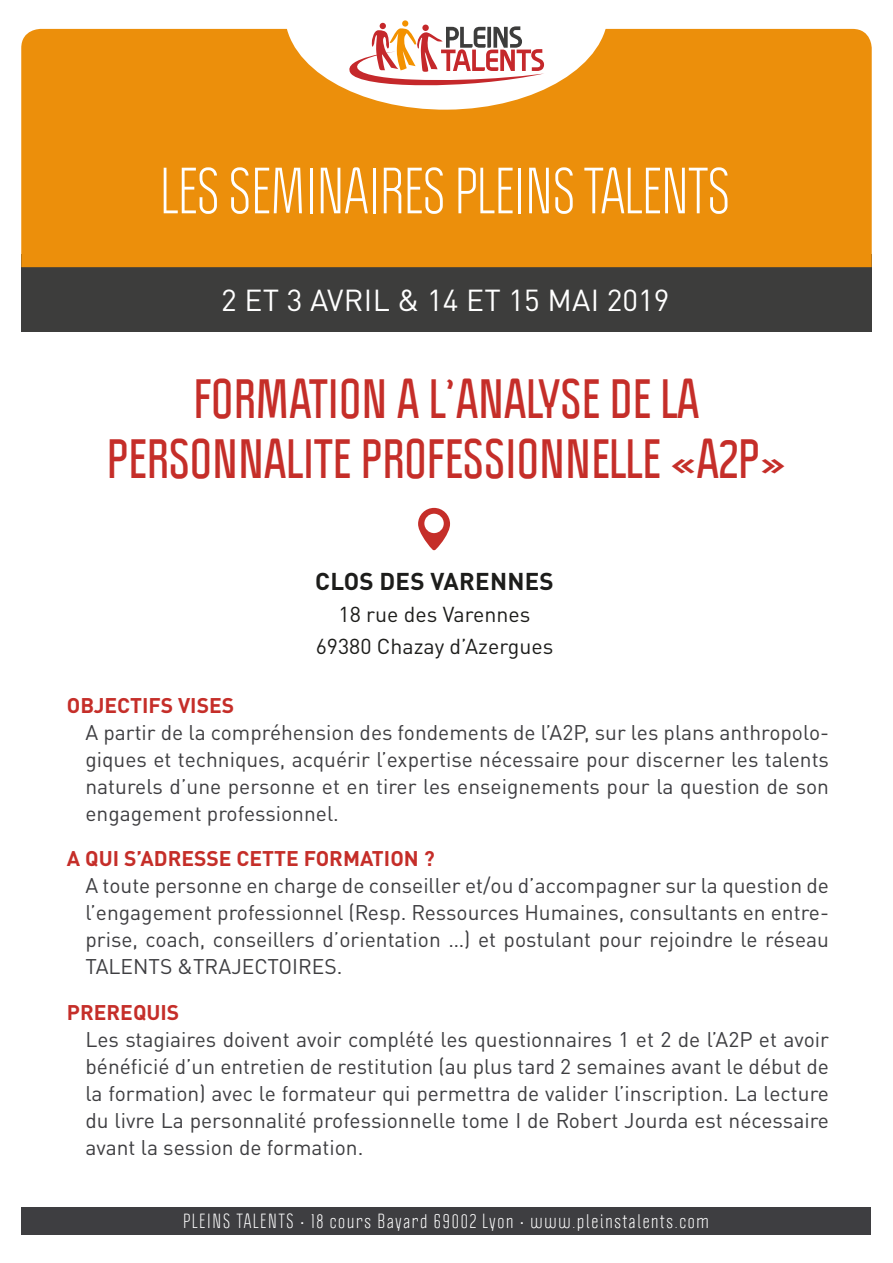
<style>
.page{position:relative;width:893px;height:1263px;background:#fff}
.page>*{position:absolute;margin:0;border:0;box-sizing:border-box;transform-origin:0 0}
.t1{font:57px "Politica";color:#fff}
.t2{font:700 48.6px "Politica";color:#c52e29}
.t3{font:30px "DIN Pro";letter-spacing:.01em;color:#fff}
.t4{font:700 24px "DIN Pro";letter-spacing:.01em;color:#1d1d1b}
.t5{font:21.45px "DIN Pro";color:#1d1d1b}
.t6{font:21px/27px "DIN Pro";color:#3e3e41;text-align:justify}
.t7{font:700 21px "DIN Pro";color:#c52e29}
.t8{font:18px "Politica";letter-spacing:.1em;color:#fff}
</style>
<div class="page">
<div style="left:21px;top:254px;width:851px;height:77px;background:#3d3d3c"></div>
<div style="left:21px;top:29px;width:851px;height:238px;background:#ec8f0b"></div>
<div style="left:21px;top:1207px;width:850px;height:27px;background:#3e3e41"></div>
<svg style="left:418px;top:508px;width:32px;height:42px"></svg>
<svg style="left:284px;top:20px;width:324px;height:90px"></svg>
<p class="t1" style="left:161px;top:155px;width:571px">LES SEMINAIRES PLEINS TALENTS</p>
<p class="t3" style="left:221px;top:276px;width:450px">2 ET 3 AVRIL &amp; 14 ET 15 MAI 2019</p>
<p class="t2" style="left:193px;top:367px;width:508px">FORMATION A L’ANALYSE DE LA</p>
<p class="t2" style="left:107px;top:427px;width:681px">PERSONNALITE PROFESSIONNELLE «A2P»</p>
<p class="t4" style="left:315px;top:562px;width:240px">CLOS DES VARENNES</p>
<p class="t5" style="left:338px;top:598px;width:193px">18 rue des Varennes</p>
<p class="t5" style="left:316px;top:630px;width:239px">69380 Chazay d’Azergues</p>
<p class="t7" style="left:67px;top:688px;width:169px">OBJECTIFS VISES</p>
<p class="t6" style="left:85px;top:717px;width:745px">A partir de la compréhension des fondements de l’A2P, sur les plans anthropolo&shy;giques et techniques, acquérir l’expertise nécessaire pour discerner les talents naturels d’une personne et en tirer les enseignements pour la question de son engagement professionnel.</p>
<p class="t7" style="left:67px;top:841px;width:369px">A QUI S’ADRESSE CETTE FORMATION ?</p>
<p class="t6" style="left:85px;top:870px;width:745px">A toute personne en charge de conseiller et/ou d’accompagner sur la question de l’engagement professionnel (Resp. Ressources Humaines, consultants en entre&shy;prise, coach, conseillers d’orientation …) et postulant pour rejoindre le réseau TALENTS &amp;TRAJECTOIRES.</p>
<p class="t7" style="left:67px;top:994px;width:114px">PREREQUIS</p>
<p class="t6" style="left:85px;top:1023px;width:745px">Les stagiaires doivent avoir complété les questionnaires 1 et 2 de l’A2P et avoir bénéficié d’un entretien de restitution (au plus tard 2 semaines avant le début de la formation) avec le formateur qui permettra de valider l’inscription. La lecture du livre La personnalité professionnelle tome I de Robert Jourda est nécessaire avant la session de formation.</p>
<p class="t8" style="left:183px;top:1209px;width:527px">PLEINS TALENTS • 18 cours Bayard 69002 Lyon • www.pleinstalents.com</p>
</div>
